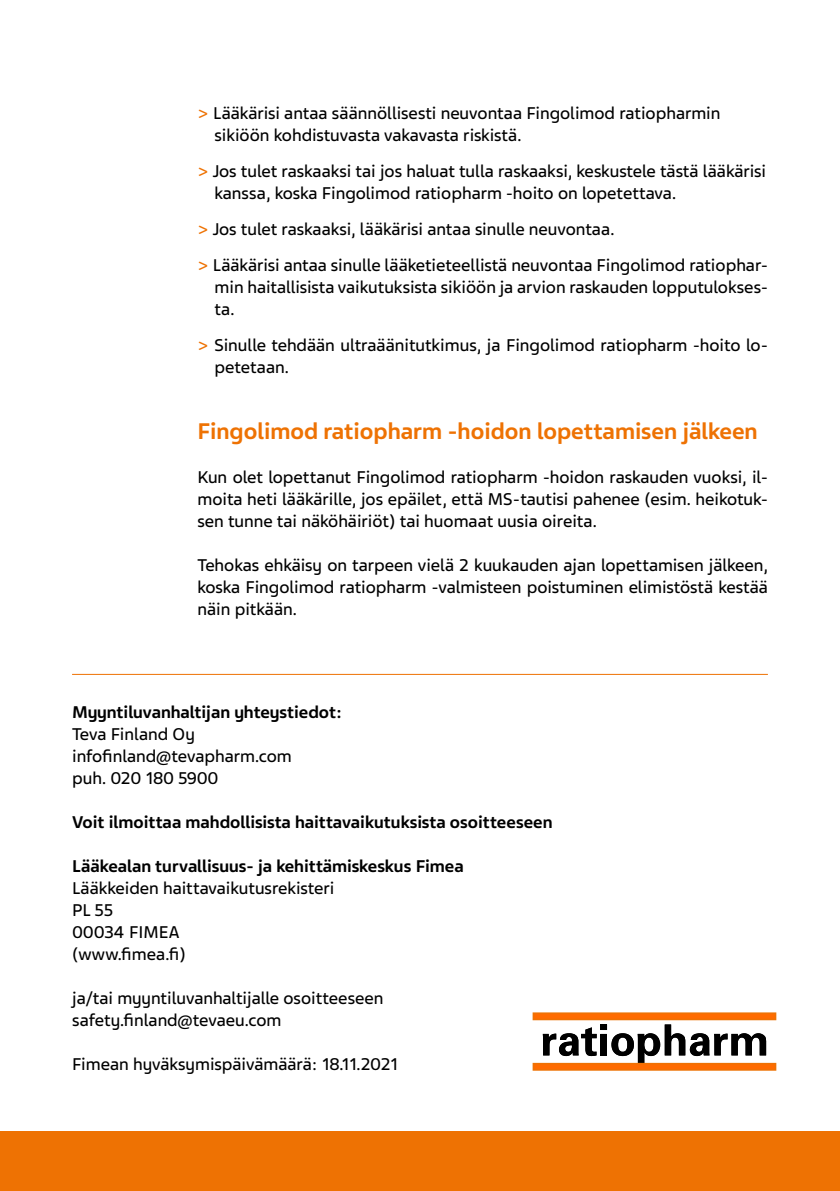
<style>
.page{position:relative;width:840px;height:1191px;background:#fff}
.page>*{position:absolute;margin:0;border:0;box-sizing:border-box;transform-origin:0 0}
.t1{font:700 24px "Teva Sans";color:#ee7203}
.t2{font:18px/22px "Teva Sans";color:#000}
.t3{font:700 18px "Teva Sans";color:#000}
.s1{color:#ee7203}
</style>
<div class="page">
<div style="left:0;top:1131px;width:839px;height:60px;background:#ee7203"></div>
<hr style="left:72px;top:674px;width:695px;height:1px;background:#ee7203">
<svg style="left:542px;top:1024px;width:223px;height:38px"></svg>
<div style="left:532px;top:1012px;width:243px;height:8px;background:#ff6b00;border:2px solid #ee7203"></div>
<svg style="left:532px;top:1062px;width:243px;height:8px;background:#f97c1c"></svg>
<p class="t2" style="left:214px;top:102px;width:507px;text-indent:-17px"><span class="s1">&gt;</span> Lääkärisi antaa säännöllisesti neuvontaa Fingolimod ratiopharmin sikiöön kohdistuvasta vakavasta riskistä.</p>
<p class="t2" style="left:214px;top:160px;width:552px;text-indent:-17px"><span class="s1">&gt;</span> Jos tulet raskaaksi tai jos haluat tulla raskaaksi, keskustele tästä lääkärisi kanssa, koska Fingolimod ratiopharm -hoito on lopetettava.</p>
<p class="t2" style="left:197px;top:211px;width:571px;line-height:36px"><span class="s1">&gt;</span> Jos tulet raskaaksi, lääkärisi antaa sinulle neuvontaa.<br><span class="s1">&gt;</span> Lääkärisi antaa sinulle lääketieteellistä neuvontaa Fingolimod ratiophar-</p>
<p class="t2" style="left:214px;top:276px;width:554px">min haitallisista vaikutuksista sikiöön ja arvion raskauden lopputulokses&shy;ta.</p>
<p class="t2" style="left:214px;top:334px;width:554px;text-indent:-17px"><span class="s1">&gt;</span> Sinulle tehdään ultraäänitutkimus, ja Fingolimod ratiopharm -hoito lo&shy;petetaan.</p>
<h1 class="t1" style="left:197px;top:417px;width:561px">Fingolimod ratiopharm -hoidon lopettamisen jälkeen</h1>
<p class="t2" style="left:197px;top:466px;width:571px;text-align:justify">Kun olet lopettanut Fingolimod ratiopharm -hoidon raskauden vuoksi, il&shy;moita heti lääkärille, jos epäilet, että MS-tautisi pahenee (esim. heikotuk&shy;sen tunne tai näköhäiriöt) tai huomaat uusia oireita.</p>
<p class="t2" style="left:197px;top:554px;width:571px;text-align:justify">Tehokas ehkäisy on tarpeen vielä 2 kuukauden ajan lopettamisen jälkeen, koska Fingolimod ratiopharm -valmisteen poistuminen elimistöstä kestää näin pitkään.</p>
<p class="t3" style="left:72px;top:701px;width:271px">Myyntiluvanhaltijan yhteystiedot:</p>
<p class="t2" style="left:72px;top:723px;width:221px">Teva Finland Oy infofinland@tevapharm.com puh. 020 180 5900</p>
<p class="t3" style="left:72px;top:811px;width:481px">Voit ilmoittaa mahdollisista haittavaikutuksista osoitteeseen</p>
<p class="t3" style="left:72px;top:855px;width:393px">Lääkealan turvallisuus- ja kehittämiskeskus Fimea</p>
<p class="t2" style="left:72px;top:877px;width:263px">Lääkkeiden haittavaikutusrekisteri<br>PL 55<br>00034 FIMEA<br>(www.fimea.fi)</p>
<p class="t2" style="left:72px;top:987px;width:313px">ja/tai myyntiluvanhaltijalle osoitteeseen safety.finland@tevaeu.com</p>
<p class="t2" style="left:72px;top:1053px;width:327px">Fimean hyväksymispäivämäärä: 18.11.2021</p>
</div>
